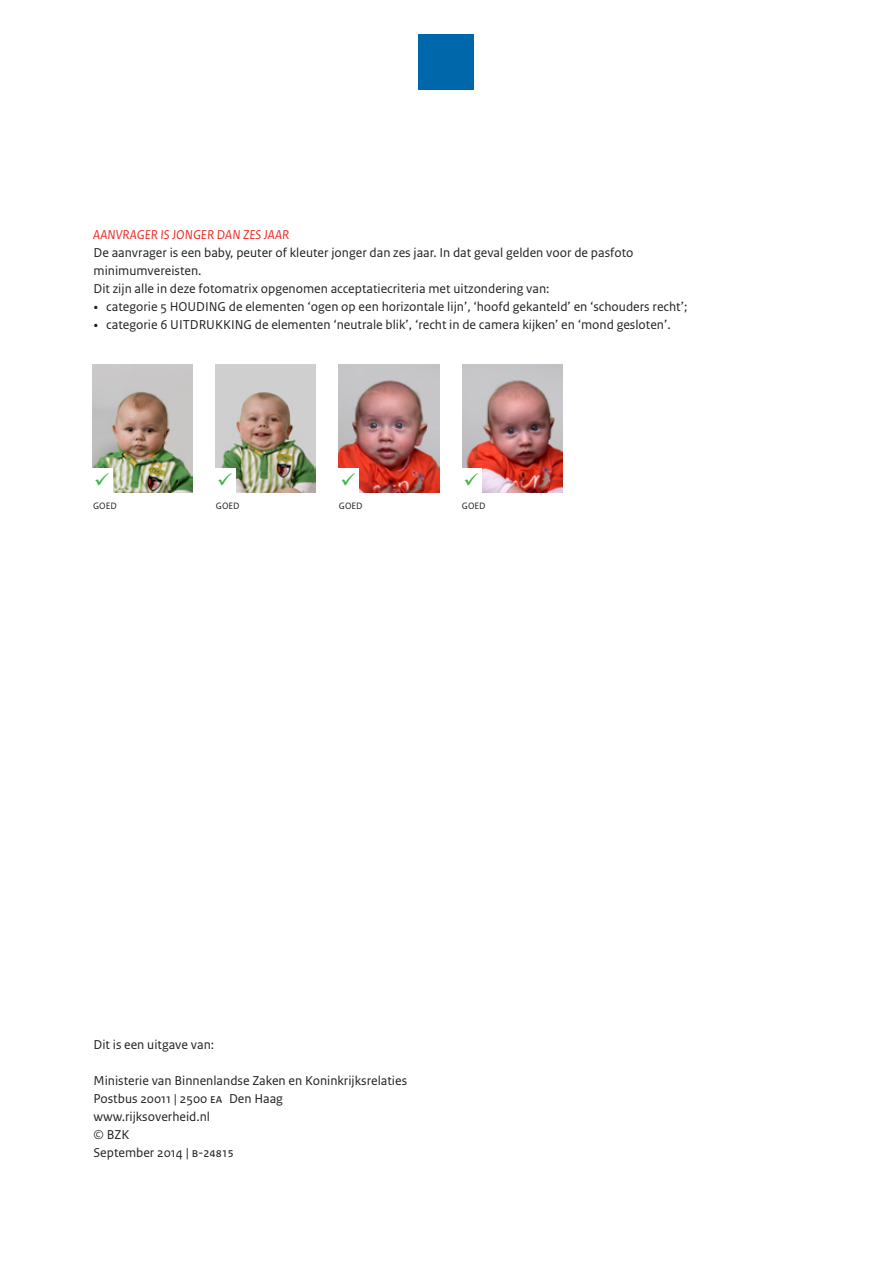
<style>
.page{position:relative;width:893px;height:1263px;background:#fff}
.page>*{position:absolute;margin:0;border:0;box-sizing:border-box;transform-origin:0 0}
.t1{font:13.5px/18px "Rijksoverheid Sans Text";color:#231f20}
.t2{font:italic 13.5px "Rijksoverheid Sans Text";color:#ee2a23}
.t3{font:9.75px "Rijksoverheid Sans Text";color:#231f20}
.s1{font-family:"Rijksoverheid Serif"}
.s2{font-family:"Rijksoverheid Sans Heading"}
</style>
<div class="page">
<div style="left:419px;top:34px;width:55px;height:55px;background:#0067aa"></div>
<img style="left:92px;top:365px;width:101px;height:127px">
<img style="left:215px;top:365px;width:101px;height:127px">
<img style="left:339px;top:365px;width:100px;height:127px">
<img style="left:462px;top:365px;width:100px;height:127px">
<div style="left:91px;top:468px;width:21px;height:26px;background:#fff"></div>
<div style="left:214px;top:468px;width:21px;height:26px;background:#fff"></div>
<div style="left:338px;top:468px;width:21px;height:26px;background:#fff"></div>
<div style="left:461px;top:468px;width:21px;height:26px;background:#fff"></div>
<p class="t2" style="left:93px;top:227px;width:198px">AANVRAGER IS JONGER DAN ZES JAAR</p>
<p class="t1" style="left:94px;top:244px;width:541px">De aanvrager is een baby, peuter of kleuter jonger dan zes jaar. In dat geval gelden voor de pasfoto minimumvereisten.<br>Dit zijn alle in deze fotomatrix opgenomen acceptatiecriteria met uitzondering van:</p>
<p class="t1" style="left:94px;top:298px;width:595px"><span class="s1">•</span> categorie 5 HOUDING de elementen ‘ogen op een horizontale lijn’, ‘hoofd gekanteld’ en ‘schouders recht’;</p>
<p class="t1" style="left:94px;top:316px;width:579px"><span class="s1">•</span> categorie 6 UITDRUKKING de elementen ‘neutrale blik’, ‘recht in de camera kijken’ en ‘mond gesloten’.</p>
<p class="t3" style="left:93px;top:500px;width:25px">GOED</p>
<p class="t3" style="left:216px;top:500px;width:25px">GOED</p>
<p class="t3" style="left:339px;top:500px;width:25px">GOED</p>
<p class="t3" style="left:462px;top:500px;width:25px">GOED</p>
<p class="t1" style="left:94px;top:1036px;width:122px">Dit is een uitgave van:</p>
<p class="t1" style="left:94px;top:1072px;width:315px">Ministerie van Binnenlandse Zaken en Koninkrijksrelaties<br>Postbus 20011 | 2500 ea Den Haag<br>www.rijksoverheid.nl<br><span class="s2">©</span> BZK<br>September 2014 | b-24815</p>
</div>
